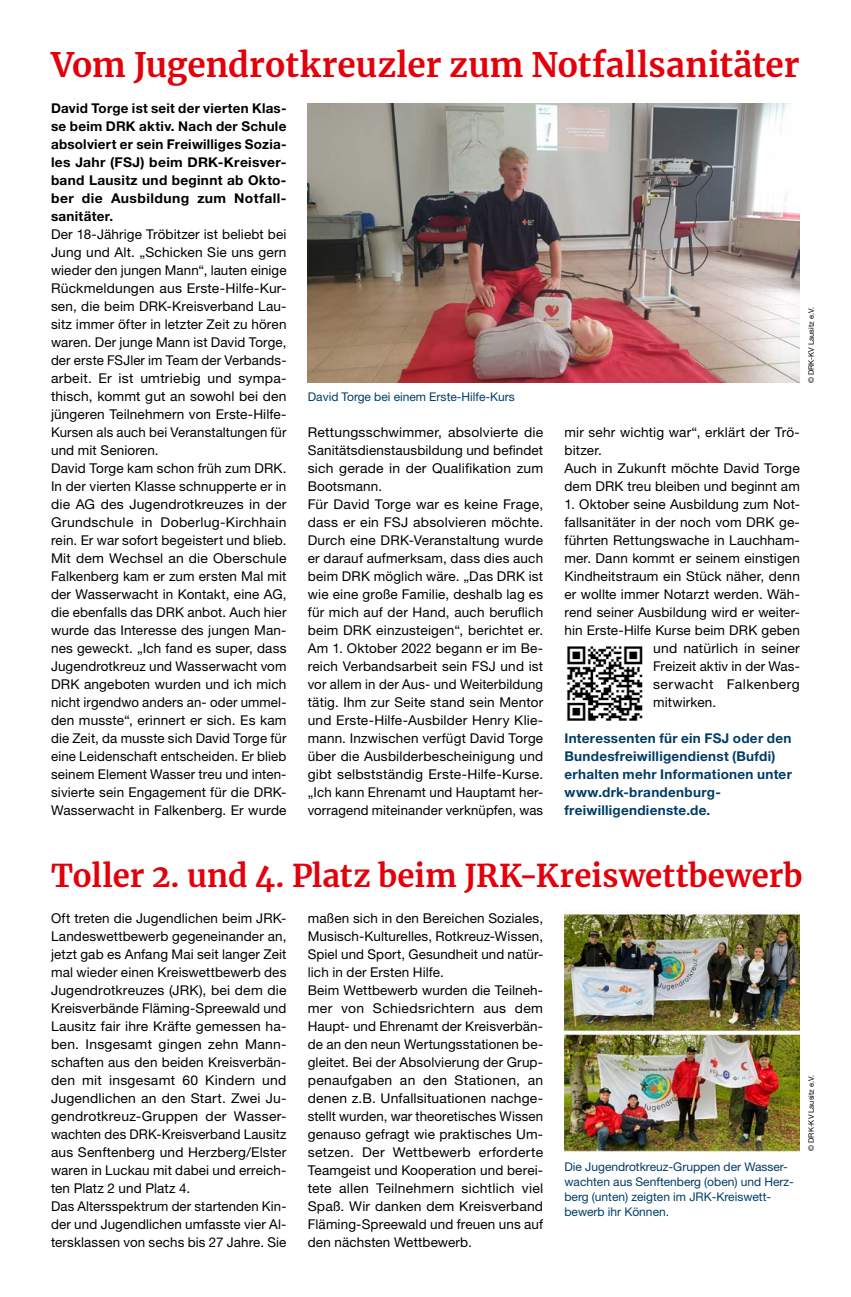
<style>
.page{position:relative;width:851px;height:1297px;background:#fff}
.page>*{position:absolute;margin:0;border:0;box-sizing:border-box;transform-origin:0 0}
.MGB_Headline_23{font:700 33.3px "Merriweather";color:#e3000b}
.MGB_Headline_23-2{font:700 31.05px "Merriweather";letter-spacing:.005em;color:#e3000b}
.MGB_Copy{font:13.5px/18px "Helvetica Neue LT Pro";letter-spacing:.01em;color:#000;text-align:justify}
.MGB_Copy_bold{font:700 13.5px/18px "Helvetica Neue LT Pro";letter-spacing:.025em;color:#000;text-align:justify}
.MGB_Info{font:700 13.5px/18px "Helvetica Neue LT Pro";letter-spacing:.02em;color:#003c65}
.MGB_Copy-2{font:13.5px "Helvetica Neue LT Pro";letter-spacing:.035em;color:#000}
.MGB_BU{font:12px/15px "Helvetica Neue LT Pro";color:#003c65}
.MGB_Fotocredits{font:7.5px "Helvetica Neue LT Pro";color:#000}
</style>
<div class="page">
<img style="left:564px;top:910px;width:235px;height:243px">
<img style="left:308px;top:103px;width:491px;height:280px">
<img style="left:567px;top:646px;width:76px;height:75px">
<p class="MGB_Headline_23" style="left:51px;top:41px;width:749px">Vom Jugendrotkreuzler zum Notfallsanitäter</p>
<p class="MGB_Copy_bold" style="left:51px;top:98px;width:237px">David Torge ist seit der vierten Klas&shy;se beim DRK aktiv. Nach der Schule absolviert er sein Freiwilliges Sozia&shy;les Jahr (FSJ) beim DRK-Kreisver&shy;band Lausitz und beginnt ab Okto&shy;ber die Ausbildung zum Notfall&shy;sanitäter.</p>
<p class="MGB_Copy" style="left:51px;top:224px;width:237px">Der 18-Jährige Tröbitzer ist beliebt bei Jung und Alt. „Schicken Sie uns gern wieder den jungen Mann“, lauten einige Rückmeldungen aus Erste-Hilfe-Kur&shy;sen, die beim DRK-Kreisverband Lau&shy;sitz immer öfter in letzter Zeit zu hören waren. Der junge Mann ist David Torge, der erste FSJler im Team der Verbands&shy;arbeit. Er ist umtriebig und sympa&shy;thisch, kommt gut an sowohl bei den jüngeren Teilnehmern von Erste-Hilfe-Kursen als auch bei Veranstaltungen für und mit Senioren.</p>
<p class="MGB_Copy" style="left:51px;top:458px;width:237px">David Torge kam schon früh zum DRK.<br>In der vierten Klasse schnupperte er in die AG des Jugendrotkreuzes in der Grundschule in Doberlug-Kirchhain rein. Er war sofort begeistert und blieb.<br>Mit dem Wechsel an die Oberschule Falkenberg kam er zum ersten Mal mit der Wasserwacht in Kontakt, eine AG, die ebenfalls das DRK anbot. Auch hier wurde das Interesse des jungen Man&shy;nes geweckt. „Ich fand es super, dass Jugendrotkreuz und Wasserwacht vom DRK angeboten wurden und ich mich nicht irgendwo anders an- oder ummel&shy;den musste“, erinnert er sich. Es kam die Zeit, da musste sich David Torge für eine Leidenschaft entscheiden. Er blieb seinem Element Wasser treu und inten&shy;sivierte sein Engagement für die DRK-Wasserwacht in Falkenberg. Er wurde</p>
<p class="MGB_BU" style="left:308px;top:388px;width:209px">David Torge bei einem Erste-Hilfe-Kurs</p>
<p class="MGB_Copy" style="left:308px;top:422px;width:237px">Rettungsschwimmer, absolvierte die Sanitätsdienstausbildung und befindet sich gerade in der Qualifikation zum Bootsmann.</p>
<p class="MGB_Copy" style="left:308px;top:494px;width:237px">Für David Torge war es keine Frage, dass er ein FSJ absolvieren möchte.<br>Durch eine DRK-Veranstaltung wurde er darauf aufmerksam, dass dies auch beim DRK möglich wäre. „Das DRK ist wie eine große Familie, deshalb lag es für mich auf der Hand, auch beruflich beim DRK einzusteigen“, berichtet er.<br>Am 1. Oktober 2022 begann er im Be&shy;reich Verbandsarbeit sein FSJ und ist vor allem in der Aus- und Weiterbildung tätig. Ihm zur Seite stand sein Mentor und Erste-Hilfe-Ausbilder Henry Klie&shy;mann. Inzwischen verfügt David Torge über die Ausbilderbescheinigung und gibt selbstständig Erste-Hilfe-Kurse. „Ich kann Ehrenamt und Hauptamt her&shy;vorragend miteinander verknüpfen, was</p>
<p class="MGB_Copy" style="left:564px;top:422px;width:237px">mir sehr wichtig war“, erklärt der Trö&shy;bitzer.</p>
<p class="MGB_Copy" style="left:564px;top:458px;width:237px">Auch in Zukunft möchte David Torge dem DRK treu bleiben und beginnt am</p>
<p class="MGB_Copy" style="left:564px;top:494px;width:237px">1. Oktober seine Ausbildung zum Not-</p>
<p class="MGB_Copy" style="left:564px;top:512px;width:237px">fallsanitäter in der noch vom DRK ge-</p>
<p class="MGB_Copy" style="left:564px;top:530px;width:237px">führten Rettungswache in Lauchham-</p>
<p class="MGB_Copy" style="left:564px;top:548px;width:237px">mer. Dann kommt er seinem einstigen</p>
<p class="MGB_Copy" style="left:564px;top:566px;width:237px">Kindheitstraum ein Stück näher, denn</p>
<p class="MGB_Copy" style="left:564px;top:584px;width:237px">er wollte immer Notarzt werden. Wäh-</p>
<p class="MGB_Copy" style="left:564px;top:602px;width:237px">rend seiner Ausbildung wird er weiter-</p>
<p class="MGB_Copy" style="left:564px;top:620px;width:237px">hin Erste-Hilfe Kurse beim DRK geben</p>
<p class="MGB_Copy" style="left:653px;top:638px;width:148px">und natürlich in seiner</p>
<p class="MGB_Copy" style="left:653px;top:656px;width:148px">Freizeit aktiv in der Was-</p>
<p class="MGB_Copy-2" style="left:653px;top:675px;width:148px">serwacht Falkenberg</p>
<p class="MGB_Copy" style="left:653px;top:692px;width:64px">mitwirken.</p>
<p class="MGB_Info" style="left:564px;top:728px;width:229px">Interessenten für ein FSJ oder den<br>Bundesfreiwilligendienst (Bufdi) erhalten mehr Informationen unter www.drk-brandenburg&shy;freiwilligendienste.de.</p>
<p class="MGB_Fotocredits" style="left:806px;top:383px;width:77px;rotate:-90deg">© DRK-KV Lausitz e.V.</p>
<p class="MGB_Headline_23-2" style="left:51px;top:854px;width:753px">Toller 2. und 4. Platz beim JRK-Kreiswettbewerb</p>
<p class="MGB_Copy" style="left:51px;top:908px;width:237px">Oft treten die Jugendlichen beim JRK-Landeswettbewerb gegeneinander an, jetzt gab es Anfang Mai seit langer Zeit mal wieder einen Kreiswettbewerb des Jugendrotkreuzes (JRK), bei dem die Kreisverbände Fläming-Spreewald und Lausitz fair ihre Kräfte gemessen ha&shy;ben. Insgesamt gingen zehn Mann&shy;schaften aus den beiden Kreisverbän&shy;den mit insgesamt 60 Kindern und Jugendlichen an den Start. Zwei Ju&shy;gendrotkreuz-Gruppen der Wasser&shy;wachten des DRK-Kreisverband Lausitz aus Senftenberg und Herzberg/Elster waren in Luckau mit dabei und erreich&shy;ten Platz 2 und Platz 4.</p>
<p class="MGB_Copy" style="left:51px;top:1196px;width:237px">Das Altersspektrum der startenden Kin&shy;der und Jugendlichen umfasste vier Al&shy;tersklassen von sechs bis 27 Jahre. Sie</p>
<p class="MGB_Copy" style="left:308px;top:908px;width:237px">maßen sich in den Bereichen Soziales, Musisch-Kulturelles, Rotkreuz-Wissen, Spiel und Sport, Gesundheit und natür&shy;lich in der Ersten Hilfe.</p>
<p class="MGB_Copy" style="left:308px;top:980px;width:237px">Beim Wettbewerb wurden die Teilneh&shy;mer von Schiedsrichtern aus dem Haupt- und Ehrenamt der Kreisverbän&shy;de an den neun Wertungsstationen be&shy;gleitet. Bei der Absolvierung der Grup&shy;penaufgaben an den Stationen, an denen z.B. Unfallsituationen nachge&shy;stellt wurden, war theoretisches Wissen genauso gefragt wie praktisches Um&shy;setzen. Der Wettbewerb erforderte Teamgeist und Kooperation und berei&shy;tete allen Teilnehmern sichtlich viel Spaß. Wir danken dem Kreisverband Fläming-Spreewald und freuen uns auf den nächsten Wettbewerb.</p>
<p class="MGB_BU" style="left:564px;top:1159px;width:231px">Die Jugendrotkreuz-Gruppen der Wasser&shy;wachten aus Senftenberg (oben) und Herz&shy;berg (unten) zeigten im JRK-Kreiswett&shy;bewerb ihr Können.</p>
<p class="MGB_Fotocredits" style="left:806px;top:1151px;width:77px;rotate:-90deg">© DRK-KV Lausitz e.V.</p>
</div>
